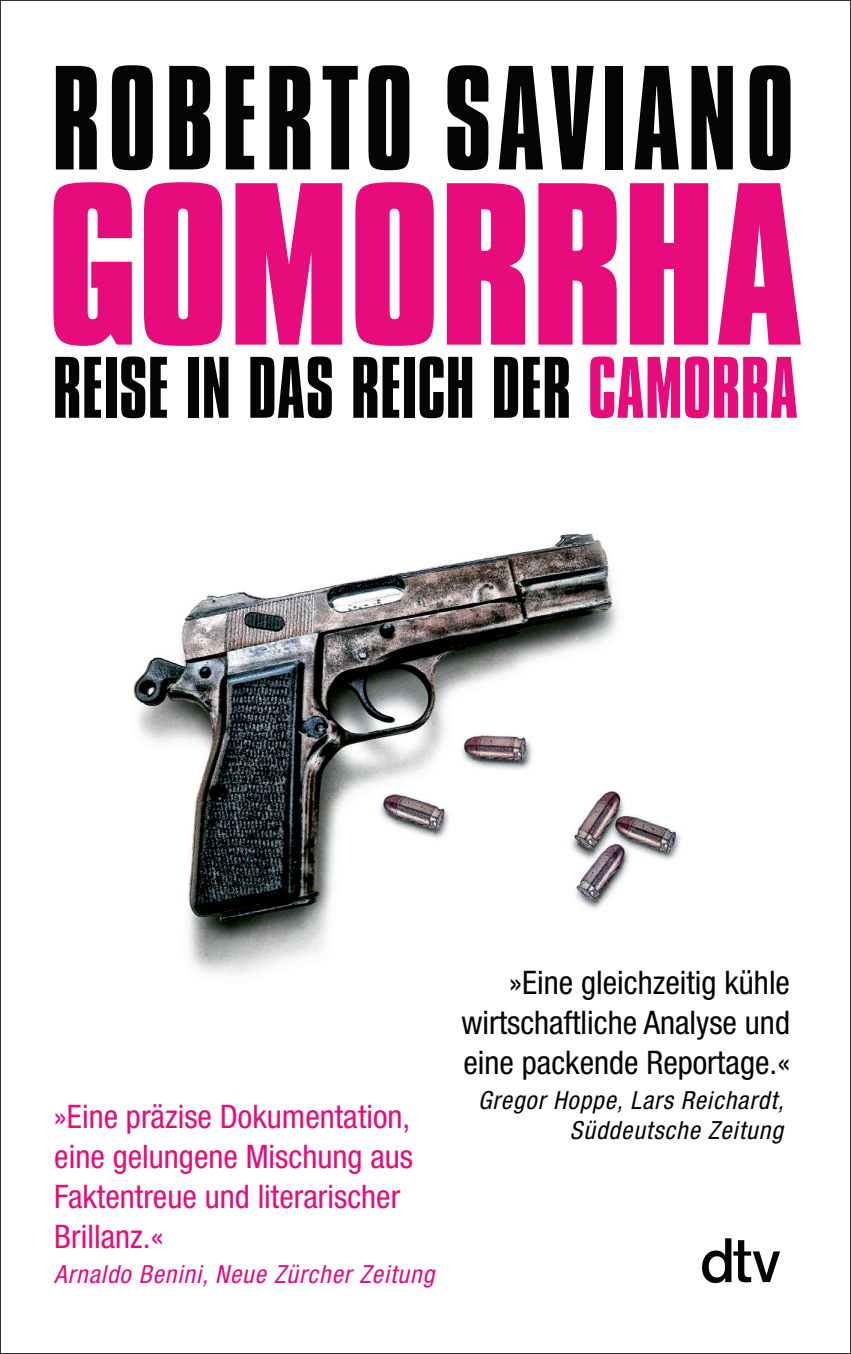
<style>
.page{position:relative;width:851px;height:1354px;background:#fff}
.page>*{position:absolute;margin:0;border:0;box-sizing:border-box;transform-origin:0 0}
.t1{font:700 198.75px "Compacta BT";letter-spacing:-.005em;color:#e70b7c}
.t2{font:127.5px "Compacta BT";letter-spacing:.05em;color:#050505}
.t3{font:75px "Compacta BT";color:#050505}
.t4{font:condensed 32.5px/40px "Helvetica Neue";color:#e70b7c}
.t5{font:condensed 32.5px/40px "Helvetica Neue";color:#050505;text-align:justify}
.t6{font:italic condensed 25px/30px "Helvetica Neue";letter-spacing:.04em;color:#050505;text-align:right}
.t7{font:italic condensed 25px "Helvetica Neue";letter-spacing:.04em;color:#e70b7c}
.s1{color:#e70b7c}
</style>
<div class="page">
<img style="left:133px;top:533px;width:548px;height:442px">
<svg style="left:702px;top:1238px;width:78px;height:45px"></svg>
<h2 class="t2" style="left:51px;top:44px;width:744px">ROBERTO SAVIANO</h2>
<h1 class="t1" style="left:47px;top:144px;width:758px">GOMORRHA</h1>
<h3 class="t3" style="left:52px;top:344px;width:747px">REISE IN DAS REICH DER <span class="s1">CAMORRA</span></h3>
<p class="t4" style="left:54px;top:1096px;width:360px">»Eine präzise Dokumentation, eine gelungene Mischung aus<br>Faktentreue und literarischer<br>Brillanz.«</p>
<p class="t7" style="left:54px;top:1259px;width:381px">Arnaldo Benini, Neue Zürcher Zeitung</p>
<p class="t5" style="left:461px;top:962px;width:330px;text-indent:48px">»Eine gleichzeitig kühle wirtschaftliche Analyse und eine packende Reportage.«</p>
<p class="t6" style="left:478px;top:1085px;width:307px">Gregor Hoppe, Lars Reichardt,<br>Süddeutsche Zeitung</p>
</div>
